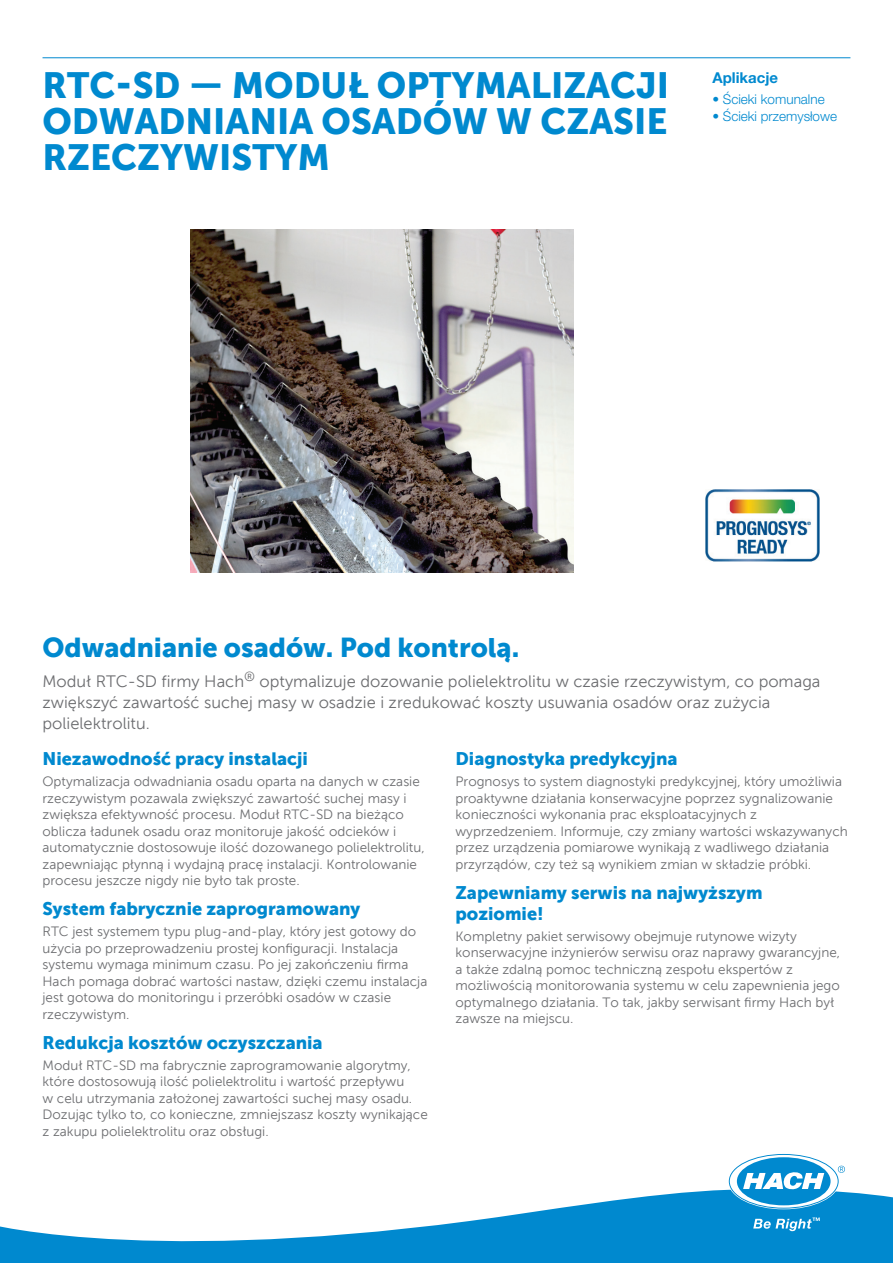
<style>
.page{position:relative;width:893px;height:1263px;background:#fff}
.page>*{position:absolute;margin:0;border:0;box-sizing:border-box;transform-origin:0 0}
.t1{font:36px/36px "Museo Sans 900";color:#0089cf;text-align:justify}
.t2{font:27px "Museo Sans 900";color:#0089cf}
.t3{font:18px/21px "Museo Sans 900";color:#0089cf}
.t4{font:16.5px/21px "Museo Sans 300";color:#6c6d70}
.t5{font:700 15px "Helvetica Neue LTW1 G";color:#0089cf}
.t6{font:13.5px/16.5px "Museo Sans 300";color:#6c6d70}
.t7{font:300 13.5px "Helvetica Neue LTW1 G";color:#0089cf}
</style>
<div class="page">
<hr style="left:43px;top:57px;width:807px;height:1px;background:#0089cf">
<svg style="left:0;top:1189px;width:893px;height:74px;fill:#0089cf"></svg>
<svg style="left:730px;top:1155px;width:115px;height:53px"></svg>
<svg style="left:753px;top:1217px;width:67px;height:14px"></svg>
<img style="left:706px;top:489px;width:113px;height:72px">
<img style="left:191px;top:230px;width:382px;height:342px">
<h1 class="t1" style="left:43px;top:68px;width:628px">RTC-SD — moduł optymalizacji odwadniania osadów w czasie rzeczywistym</h1>
<p class="t5" style="left:712px;top:69px;width:67px">Aplikacje</p>
<p class="t7" style="left:712px;top:91px;width:114px">• Ścieki komunalne</p>
<p class="t7" style="left:712px;top:108px;width:126px">• Ścieki przemysłowe</p>
<h2 class="t2" style="left:43px;top:632px;width:478px">Odwadnianie osadów. Pod kontrolą.</h2>
<p class="t4" style="left:43px;top:670px;width:779px">Moduł RTC-SD firmy Hach<sup>®</sup> optymalizuje dozowanie polielektrolitu w czasie rzeczywistym, co pomaga zwiększyć zawartość suchej masy w osadzie i zredukować koszty usuwania osadów oraz zużycia polielektrolitu.</p>
<h3 class="t3" style="left:43px;top:748px;width:267px">N iezawodność pracy instalacji</h3>
<p class="t6" style="left:43px;top:773px;width:384px">Optymalizacja odwadniania osadu oparta na danych w czasie rzeczywistym pozawala zwiększyć zawartość suchej masy i zwiększa efektywność procesu. Moduł RTC-SD na bieżąco oblicza ładunek osadu oraz monitoruje jakość odcieków i automatycznie dostosowuje ilość dozowanego polielektrolitu, zapewniając płynną i wydajną pracę instalacji. Kontrolowanie procesu jeszcze nigdy nie było tak proste.</p>
<h3 class="t3" style="left:43px;top:898px;width:320px">System fabrycznie zaprogramowany</h3>
<p class="t6" style="left:43px;top:923px;width:386px">RTC jest systemem typu plug-and-play, który jest gotowy do użycia po przeprowadzeniu prostej konfiguracji. Instalacja systemu wymaga minimum czasu. Po jej zakończeniu firma Hach pomaga dobrać wartości nastaw, dzięki czemu instalacja jest gotowa do monitoringu i przeróbki osadów w czasie rzeczywistym.</p>
<h3 class="t3" style="left:43px;top:1032px;width:282px">Redukcja kosztów oczyszczania</h3>
<p class="t6" style="left:43px;top:1057px;width:387px">Moduł RTC-SD ma fabrycznie zaprogramowanie algorytmy, które dostosowują ilość polielektrolitu i wartość przepływu<br>w celu utrzymania założonej zawartości suchej masy osadu.<br>Dozując tylko to, co konieczne, zmniejszasz koszty wynikające z zakupu polielektrolitu oraz obsługi.</p>
<h3 class="t3" style="left:455px;top:748px;width:224px">Diagnostyka predykcyjna</h3>
<p class="t6" style="left:455px;top:773px;width:394px">Prognosys to system diagnostyki predykcyjnej, który umożliwia proaktywne działania konserwacyjne poprzez sygnalizowanie konieczności wykonania prac eksploatacyjnych z wyprzedzeniem. Informuje, czy zmiany wartości wskazywanych przez urządzenia pomiarowe wynikają z wadliwego działania przyrządów, czy też są wynikiem zmian w składzie próbki.</p>
<h3 class="t3" style="left:455px;top:882px;width:309px">Zapewniamy serwis na najwyższym poziomie!</h3>
<p class="t6" style="left:455px;top:928px;width:386px">Kompletny pakiet serwisowy obejmuje rutynowe wizyty konserwacyjne inżynierów serwisu oraz naprawy gwarancyjne, a także zdalną pomoc techniczną zespołu ekspertów z możliwością monitorowania systemu w celu zapewnienia jego optymalnego działania. To tak, jakby serwisant firmy Hach był zawsze na miejscu.</p>
</div>
